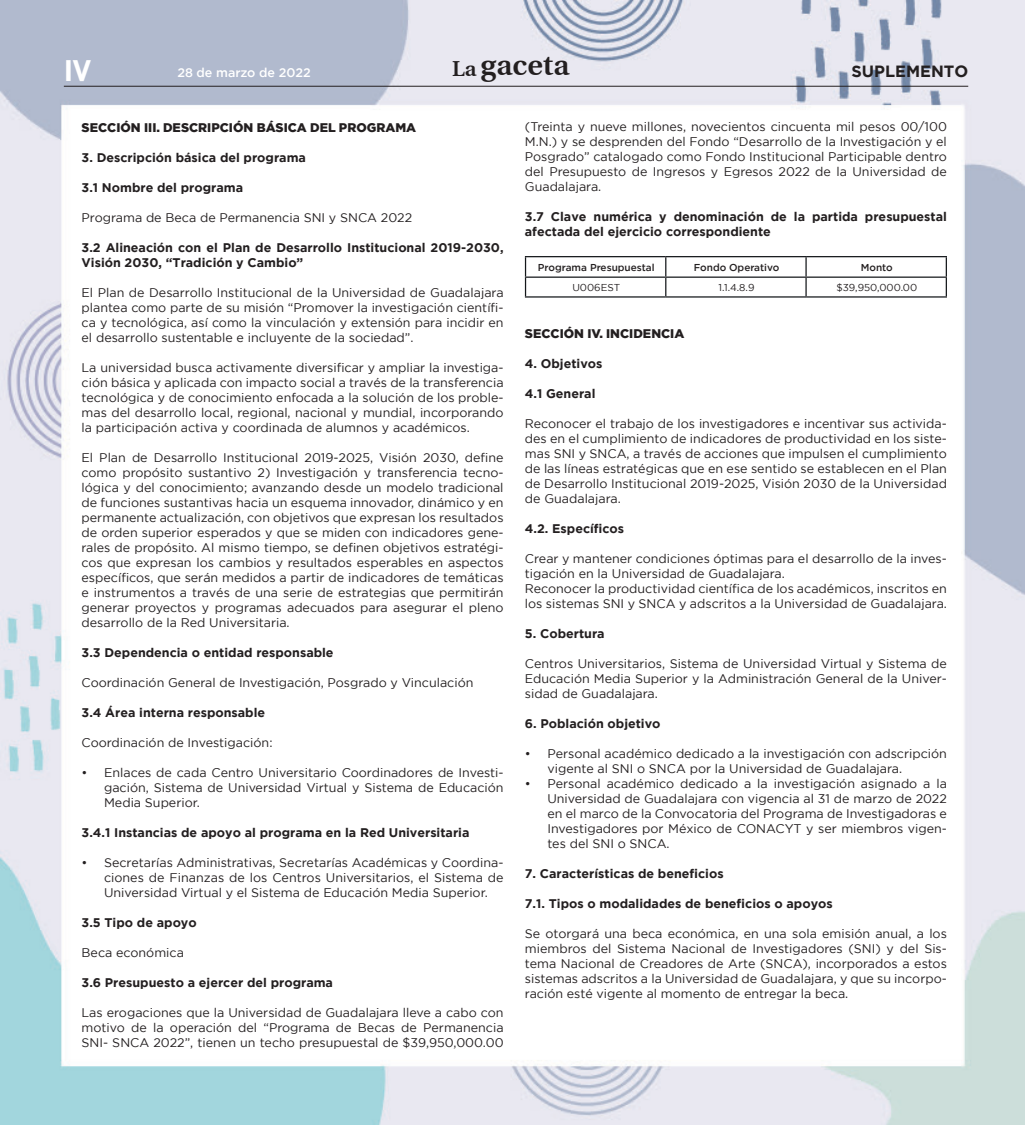
<style>
.page{position:relative;width:1025px;height:1125px;background:#fff}
.page>*{position:absolute;margin:0;border:0;box-sizing:border-box;transform-origin:0 0}
.t1{font:700 30px "Meta Plus";color:#fff}
.t2{font:600 29.75px "Utopia";color:#231f20}
.t3{font:700 16.25px "Gotham";color:#231f20}
.t4{font:12.5px/15px "Gotham";color:#231f20;text-align:justify}
.t5{font:700 12.5px/15px "Gotham";color:#231f20}
.t6{font:900 12.5px "Gotham";color:#231f20}
.t7{font:500 12.5px "Gotham";color:#fff}
.t8{font:500 10px "Gotham";color:#231f20}
.t9{font:10px "Gotham";color:#231f20}
.s1{font-size:21.75px}
</style>
<div class="page">
<img style="left:0;top:0;width:1024px;height:1125px">
<hr style="left:64px;top:86px;width:903px;height:1px;background:#231f20">
<hr style="left:524px;top:256px;width:141px;height:1px;background:#14171a">
<hr style="left:524px;top:257px;width:2px;height:20px;background:#14171a">
<hr style="left:665px;top:256px;width:140px;height:1px;background:#14171a">
<hr style="left:805px;top:256px;width:141px;height:1px;background:#14171a">
<hr style="left:524px;top:277px;width:141px;height:1px;background:#14171a">
<svg style="left:524px;top:278px;width:2px;height:18px"></svg>
<hr style="left:665px;top:277px;width:140px;height:1px;background:#14171a">
<svg style="left:665px;top:257px;width:1px;height:39px"></svg>
<hr style="left:805px;top:277px;width:141px;height:1px;background:#14171a">
<svg style="left:805px;top:257px;width:1px;height:39px"></svg>
<svg style="left:945px;top:257px;width:1px;height:39px"></svg>
<hr style="left:524px;top:296px;width:141px;height:2px;background:#14171a">
<hr style="left:665px;top:296px;width:140px;height:2px;background:#14171a">
<hr style="left:805px;top:296px;width:141px;height:2px;background:#14171a">
<h1 class="t1" style="left:64px;top:53px;width:29px">IV</h1>
<p class="t7" style="left:177px;top:65px;width:135px">28 de marzo de 2022</p>
<h2 class="t2" style="left:452px;top:49px;width:119px"><span class="s1">La</span> gaceta</h2>
<h3 class="t3" style="left:851px;top:62px;width:118px">SUPLEMENTO</h3>
<p class="t6" style="left:81px;top:119px;width:336px">SECCIÓN III. DESCRIPCIÓN BÁSICA DEL PROGRAMA</p>
<p class="t5" style="left:81px;top:150px;width:226px">3. Descripción básica del programa</p>
<p class="t5" style="left:81px;top:180px;width:163px">3.1 Nombre del programa</p>
<p class="t4" style="left:81px;top:210px;width:332px">Programa de Beca de Permanencia SNI y SNCA 2022</p>
<p class="t5" style="left:81px;top:240px;width:423px">3.2 Alineación con el Plan de Desarrollo Institucional 2019-2030,<br>Visión 2030, “Tradición y Cambio”</p>
<p class="t4" style="left:81px;top:285px;width:423px">El Plan de Desarrollo Institucional de la Universidad de Guadalajara plantea como parte de su misión “Promover la investigación científi&shy;ca y tecnológica, así como la vinculación y extensión para incidir en el desarrollo sustentable e incluyente de la sociedad”.</p>
<p class="t4" style="left:81px;top:360px;width:423px">La universidad busca activamente diversificar y ampliar la investiga&shy;ción básica y aplicada con impacto social a través de la transferencia tecnológica y de conocimiento enfocada a la solución de los proble&shy;mas del desarrollo local, regional, nacional y mundial, incorporando la participación activa y coordinada de alumnos y académicos.</p>
<p class="t4" style="left:81px;top:450px;width:423px">El Plan de Desarrollo Institucional 2019-2025, Visión 2030, define como propósito sustantivo 2) Investigación y transferencia tecno&shy;lógica y del conocimiento; avanzando desde un modelo tradicional de funciones sustantivas hacia un esquema innovador, dinámico y en permanente actualización, con objetivos que expresan los resultados de orden superior esperados y que se miden con indicadores gene&shy;rales de propósito. Al mismo tiempo, se definen objetivos estratégi&shy;cos que expresan los cambios y resultados esperables en aspectos específicos, que serán medidos a partir de indicadores de temáticas e instrumentos a través de una serie de estrategias que permitirán generar proyectos y programas adecuados para asegurar el pleno desarrollo de la Red Universitaria.</p>
<p class="t5" style="left:81px;top:645px;width:253px">3.3 Dependencia o entidad responsable</p>
<p class="t4" style="left:81px;top:675px;width:393px">Coordinación General de Investigación, Posgrado y Vinculación</p>
<p class="t5" style="left:81px;top:705px;width:185px">3.4 Área interna responsable</p>
<p class="t4" style="left:81px;top:735px;width:192px">Coordinación de Investigación:</p>
<p class="t4" style="left:104px;top:765px;width:401px;text-indent:-22px">• Enlaces de cada Centro Universitario Coordinadores de Investi&shy;gación, Sistema de Universidad Virtual y Sistema de Educación Media Superior.</p>
<p class="t5" style="left:81px;top:825px;width:389px">3.4.1 Instancias de apoyo al programa en la Red Universitaria</p>
<p class="t4" style="left:104px;top:855px;width:401px;text-indent:-22px">• Secretarías Administrativas, Secretarías Académicas y Coordina&shy;ciones de Finanzas de los Centros Universitarios, el Sistema de Universidad Virtual y el Sistema de Educación Media Superior.</p>
<p class="t5" style="left:81px;top:915px;width:117px">3.5 Tipo de apoyo</p>
<p class="t4" style="left:81px;top:945px;width:104px">Beca económica</p>
<p class="t5" style="left:81px;top:975px;width:253px">3.6 Presupuesto a ejercer del programa</p>
<p class="t4" style="left:81px;top:1005px;width:423px">Las erogaciones que la Universidad de Guadalajara lleve a cabo con motivo de la operación del “Programa de Becas de Permanencia SNI- SNCA 2022”, tienen un techo presupuestal de $39,950,000.00</p>
<p class="t4" style="left:524px;top:119px;width:423px">(Treinta y nueve millones, novecientos cincuenta mil pesos 00/100<br>M.N.) y se desprenden del Fondo “Desarrollo de la Investigación y el Posgrado” catalogado como Fondo Institucional Participable dentro del Presupuesto de Ingresos y Egresos 2022 de la Universidad de Guadalajara.</p>
<p class="t5" style="left:524px;top:209px;width:423px">3.7 Clave numérica y denominación de la partida presupuestal afectada del ejercicio correspondiente</p>
<p class="t8" style="left:537px;top:261px;width:118px">Programa Presupuestal</p>
<p class="t8" style="left:693px;top:261px;width:87px">Fondo Operativo</p>
<p class="t8" style="left:860px;top:261px;width:33px">Monto</p>
<p class="t9" style="left:572px;top:282px;width:49px">U006EST</p>
<p class="t9" style="left:718px;top:282px;width:37px">1.1.4.8.9</p>
<p class="t9" style="left:836px;top:282px;width:82px">$39,950,000.00</p>
<p class="t6" style="left:524px;top:325px;width:161px">SECCIÓN IV. INCIDENCIA</p>
<p class="t5" style="left:524px;top:355px;width:79px">4. Objetivos</p>
<p class="t5" style="left:524px;top:385px;width:72px">4.1 General</p>
<p class="t4" style="left:524px;top:415px;width:423px">Reconocer el trabajo de los investigadores e incentivar sus activida&shy;des en el cumplimiento de indicadores de productividad en los siste&shy;mas SNI y SNCA, a través de acciones que impulsen el cumplimiento de las líneas estratégicas que en ese sentido se establecen en el Plan de Desarrollo Institucional 2019-2025, Visión 2030 de la Universidad de Guadalajara.</p>
<p class="t5" style="left:524px;top:520px;width:101px">4.2. Específicos</p>
<p class="t4" style="left:524px;top:550px;width:423px;text-align:left">Crear y mantener condiciones óptimas para el desarrollo de la inves&shy;tigación en la Universidad de Guadalajara.<br>Reconocer la productividad científica de los académicos, inscritos en los sistemas SNI y SNCA y adscritos a la Universidad de Guadalajara.</p>
<p class="t5" style="left:524px;top:625px;width:81px">5. Cobertura</p>
<p class="t4" style="left:524px;top:655px;width:423px">Centros Universitarios, Sistema de Universidad Virtual y Sistema de Educación Media Superior y la Administración General de la Univer&shy;sidad de Guadalajara.</p>
<p class="t5" style="left:524px;top:715px;width:137px">6. Población objetivo</p>
<p class="t4" style="left:547px;top:745px;width:401px;text-indent:-22px">• Personal académico dedicado a la investigación con adscripción vigente al SNI o SNCA por la Universidad de Guadalajara.</p>
<p class="t4" style="left:547px;top:775px;width:401px;text-indent:-22px">• Personal académico dedicado a la investigación asignado a la Universidad de Guadalajara con vigencia al 31 de marzo de 2022 en el marco de la Convocatoria del Programa de Investigadoras e Investigadores por México de CONACYT y ser miembros vigen&shy;tes del SNI o SNCA.</p>
<p class="t5" style="left:524px;top:865px;width:200px">7. Características de beneficios</p>
<p class="t5" style="left:524px;top:895px;width:309px">7.1. Tipos o modalidades de beneficios o apoyos</p>
<p class="t4" style="left:524px;top:925px;width:423px">Se otorgará una beca económica, en una sola emisión anual, a los miembros del Sistema Nacional de Investigadores (SNI) y del Sis&shy;tema Nacional de Creadores de Arte (SNCA), incorporados a estos sistemas adscritos a la Universidad de Guadalajara, y que su incorpo&shy;ración esté vigente al momento de entregar la beca.</p>
</div>
